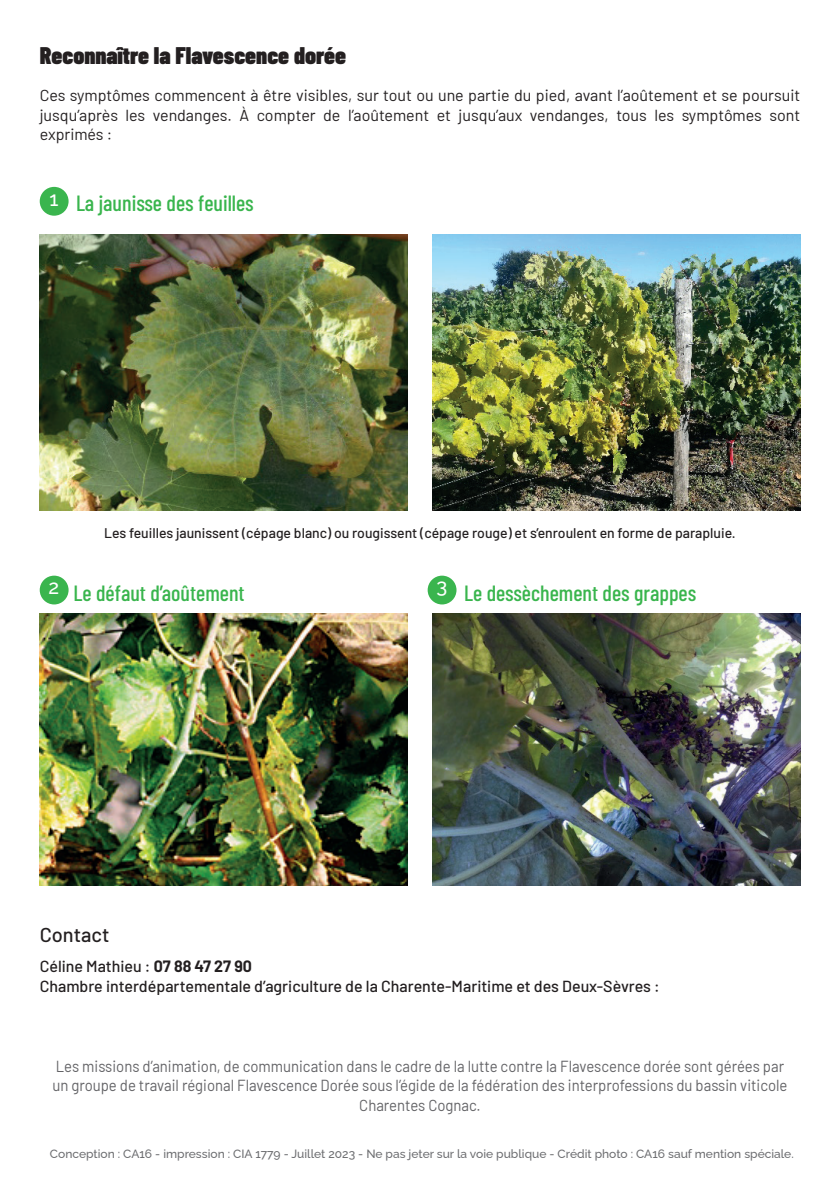
<style>
.page{position:relative;width:840px;height:1191px;background:#fff}
.page>*{position:absolute;margin:0;border:0;box-sizing:border-box;transform-origin:0 0}
.t1{font:900 24px "Barlow Condensed";color:#231f20}
.t2{font:500 22px "Barlow Condensed";color:#39b54d}
.t3{font:500 20px "Barlow";color:#231f20}
.t4{font:500 20px "Raleway";color:#fff}
.t5{font:16px/19.2px "Barlow";color:#636366;text-align:center;scale:.93 1}
.t6{font:16px/19.2px "Barlow";color:#231f20;text-align:justify}
.t7{font:500 16px/19.2px "Barlow";color:#231f20}
.t8{font:500 14px "Barlow";color:#231f20}
.t9{font:500 12px "Raleway";color:#6c6d70}
.s1{font-weight:700}
</style>
<div class="page">
<div style="left:427px;top:575px;width:29px;height:29px;background:#3ab54e;border-radius:50%"></div>
<div style="left:40px;top:575px;width:29px;height:29px;background:#3ab54e;border-radius:50%"></div>
<div style="left:40px;top:187px;width:29px;height:29px;background:#3ab54e;border-radius:50%"></div>
<img style="left:40px;top:235px;width:368px;height:275px">
<img style="left:432px;top:614px;width:367px;height:271px">
<img style="left:40px;top:614px;width:368px;height:271px">
<img style="left:432px;top:235px;width:367px;height:275px">
<h1 class="t1" style="left:40px;top:38px;width:308px">Reconnaître la Flavescence dorée</h1>
<p class="t6" style="left:40px;top:85px;width:761px">Ces symptômes commencent à être visibles, sur tout ou une partie du pied, avant l’aoûtement et se poursuit jusqu’après les vendanges. À compter de l’aoûtement et jusqu’aux vendanges, tous les symptômes sont exprimés :</p>
<p class="t4" style="left:49px;top:183px;width:10px">1</p>
<h2 class="t2" style="left:76px;top:187px;width:179px">La jaunisse des feuilles</h2>
<p class="t8" style="left:104px;top:522px;width:632px">Les feuilles jaunissent (cépage blanc) ou rougissent (cépage rouge) et s’enroulent en forme de parapluie.</p>
<p class="t4" style="left:48px;top:571px;width:12px">2</p>
<p class="t4" style="left:436px;top:570px;width:12px">3</p>
<h2 class="t2" style="left:74px;top:577px;width:172px">Le défaut d’aoûtement</h2>
<h2 class="t2" style="left:464px;top:577px;width:233px">Le dessèchement des grappes</h2>
<p class="t3" style="left:40px;top:920px;width:71px">Contact</p>
<p class="t7" style="left:40px;top:955px;width:621px">Céline Mathieu : <span class="s1">07 88 47 27 90<br></span>Chambre interdépartementale d’agriculture de la Charente-Maritime et des Deux-Sèvres :</p>
<p class="t5" style="left:52px;top:1055px;width:791px">Les missions d’animation, de communication dans le cadre de la lutte contre la Flavescence dorée sont gérées par un groupe de travail régional Flavescence Dorée sous l’égide de la fédération des interprofessions du bassin viticole<br>Charentes Cognac.</p>
<p class="t9" style="left:50px;top:1144px;width:745px">Conception : CA16 - impression : CIA 1779 - Juillet 2023 - Ne pas jeter sur la voie publique - Crédit photo : CA16 sauf mention spéciale.</p>
</div>
